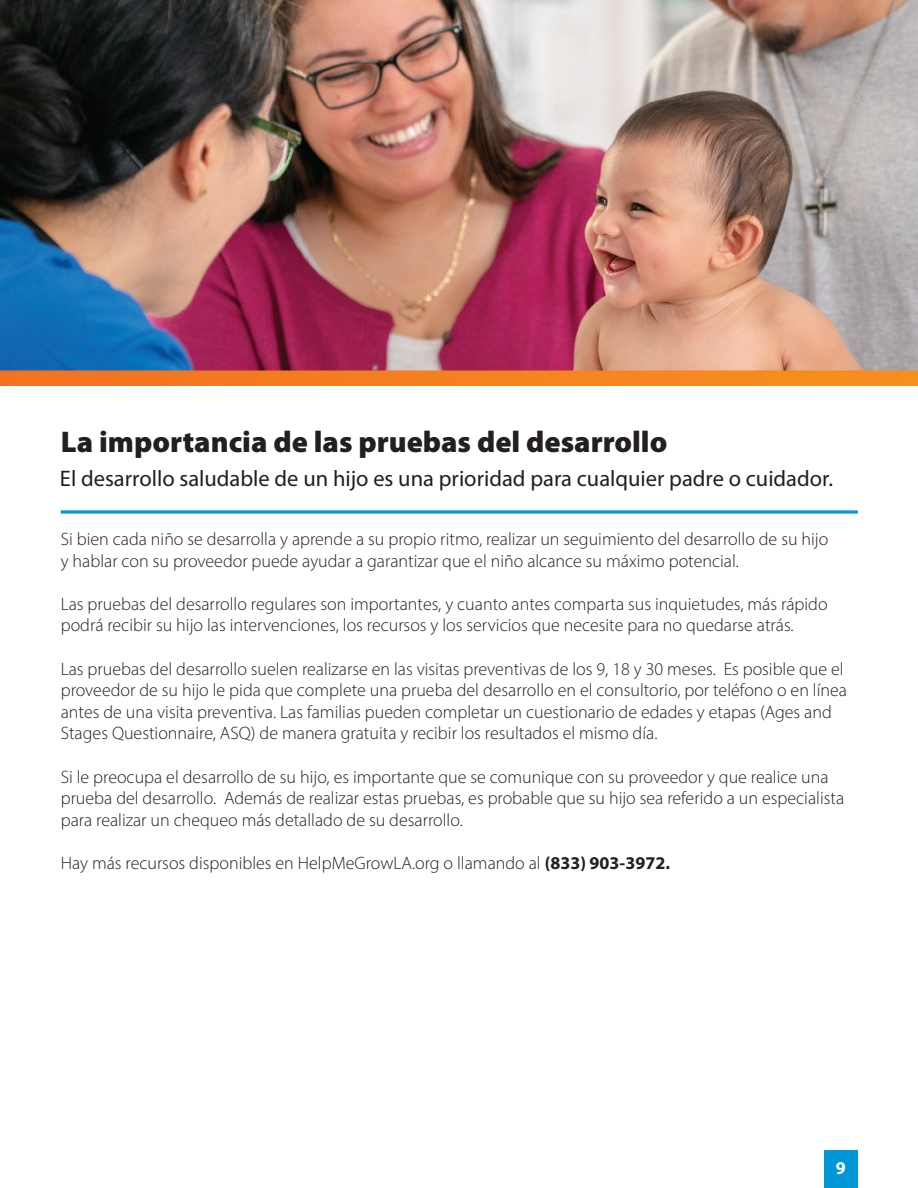
<style>
.page{position:relative;width:918px;height:1188px;background:#fff}
.page>*{position:absolute;margin:0;border:0;box-sizing:border-box;transform-origin:0 0}
.t1{font:900 30px "Myriad Pro";color:#231f20}
.t2{font:22.5px "Myriad Pro";color:#231f20}
.t3{font:300 18px/21.6px "Myriad Pro";color:#231f20}
.t4{font:700 18px "Myriad Pro";color:#fff}
.s1{font-weight:700}
</style>
<div class="page">
<div style="left:824px;top:1151px;width:34px;height:37px;background:#0097d7"></div>
<svg style="left:61px;top:510px;width:797px;height:4px;background:#31abde"></svg>
<img style="left:0;top:0;width:918px;height:386px">
<h2 class="t1" style="left:61px;top:422px;width:608px">La importancia de las pruebas del desarrollo</h2>
<p class="t2" style="left:60px;top:464px;width:775px">El desarrollo saludable de un hijo es una prioridad para cualquier padre o cuidador.</p>
<p class="t3" style="left:61px;top:528px;width:769px">Si bien cada niño se desarrolla y aprende a su propio ritmo, realizar un seguimiento del desarrollo de su hijo y hablar con su proveedor puede ayudar a garantizar que el niño alcance su máximo potencial.</p>
<p class="t3" style="left:61px;top:593px;width:768px">Las pruebas del desarrollo regulares son importantes, y cuanto antes comparta sus inquietudes, más rápido podrá recibir su hijo las intervenciones, los recursos y los servicios que necesite para no quedarse atrás.</p>
<p class="t3" style="left:61px;top:658px;width:788px">Las pruebas del desarrollo suelen realizarse en las visitas preventivas de los 9, 18 y 30 meses. Es posible que el proveedor de su hijo le pida que complete una prueba del desarrollo en el consultorio, por teléfono o en línea antes de una visita preventiva. Las familias pueden completar un cuestionario de edades y etapas (Ages and Stages Questionnaire, ASQ) de manera gratuita y recibir los resultados el mismo día.</p>
<p class="t3" style="left:61px;top:766px;width:785px">Si le preocupa el desarrollo de su hijo, es importante que se comunique con su proveedor y que realice una prueba del desarrollo. Además de realizar estas pruebas, es probable que su hijo sea referido a un especialista para realizar un chequeo más detallado de su desarrollo.</p>
<p class="t3" style="left:61px;top:852px;width:611px">Hay más recursos disponibles en HelpMeGrowLA.org o llamando al <span class="s1">(833) 903‑3972.</span></p>
<p class="t4" style="left:836px;top:1156px;width:11px">9</p>
</div>
